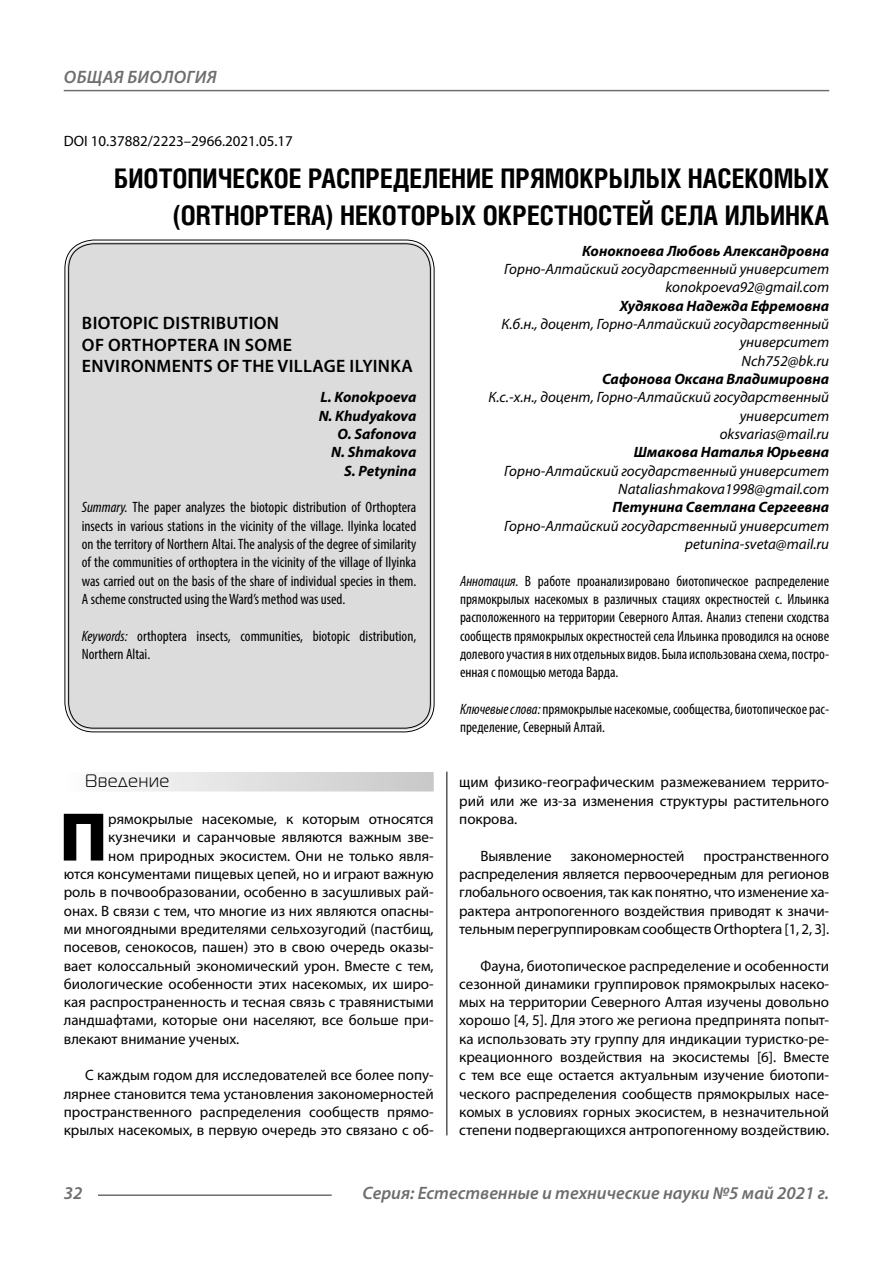
<style>
.page{position:relative;width:893px;height:1263px;background:#fff}
.page>*{position:absolute;margin:0;border:0;box-sizing:border-box;transform-origin:0 0}
.Bukvica{font:900 69.3px "Myriad Pro";color:#000}
.Header{font:700 27px/37.5px "Helios Cond C";color:#000;text-align:right}
.Header-eng{font:600 18px/21.6px "Myriad Pro";letter-spacing:.02em;color:#000}
.t1{font:italic 600 18px "Myriad Pro";color:#6e6e6e}
.t2{font:italic 600 18px "Myriad Pro";letter-spacing:.02em;color:#6e6e6e}
.Subheader{font:18px "Magistral C";letter-spacing:.05em;color:#000}
.Normal{font:15px/18.3px "Myriad Pro";color:#000;text-align:justify}
.Bukvica-2{font:15px "Myriad Pro";color:#000}
.Annotation-eng{font:condensed 15px/18.3px "Myriad Pro";color:#000;text-align:justify}
.Annotation-rus{font:condensed 15px/18.3px "Myriad Pro";color:#000;text-align:justify}
.Author-doc{font:italic 15px/18.3px "Myriad Pro";color:#000;text-align:right}
.Author{font:italic 700 15px "Myriad Pro";color:#000}
.Author-email{font:italic 15px "Myriad Pro";color:#000}
.Author-eng{font:italic 700 15px "Myriad Pro";color:#000}
.DOI{font:15px "Myriad Pro";color:#000}
.s1{font-style:italic}
</style>
<div class="page">
<hr style="left:446px;top:751px;width:1px;height:384px;background:#000">
<div style="left:64px;top:772px;width:370px;height:19px;background:linear-gradient(to right,#fcfcfc,#c8c8c8)"></div>
<div style="left:67px;top:242px;width:365px;height:488px;background:#dcdcdc;border-radius:27px"></div>
<hr style="left:98px;top:1194px;width:234px;height:2px;background:#6e6e6e">
<hr style="left:64px;top:90px;width:765px;height:1px;background:#6e6e6e">
<p class="t2" style="left:64px;top:66px;width:154px">ОБЩАЯ БИОЛОГИЯ</p>
<p class="DOI" style="left:64px;top:132px;width:231px">DOI 10.37882/2223–2966.2021.05.17</p>
<p class="Header" style="left:114px;top:159px;width:716px">БИОТОПИЧЕСКОЕ РАСПРЕДЕЛЕНИЕ ПРЯМОКРЫЛЫХ НАСЕКОМЫХ (ORTHOPTERA) НЕКОТОРЫХ ОКРЕСТНОСТЕЙ СЕЛА ИЛЬИНКА</p>
<p class="Author" style="left:582px;top:241px;width:249px">Конокпоева Любовь Александровна</p>
<p class="Author-doc" style="left:504px;top:260px;width:326px">Горно-Алтайский государственный университет</p>
<p class="Author-email" style="left:666px;top:278px;width:165px">konokpoeva92@gmail.com</p>
<p class="Author" style="left:620px;top:296px;width:211px">Худякова Надежда Ефремовна</p>
<p class="Author-doc" style="left:501px;top:315px;width:329px">К.б.н., доцент, Горно-Алтайский государственный университет</p>
<p class="Author-email" style="left:742px;top:351px;width:89px">Nch752@bk.ru</p>
<p class="Author" style="left:602px;top:369px;width:229px">Сафонова Оксана Владимировна</p>
<p class="Author-doc" style="left:488px;top:388px;width:342px">К.с.-х.н., доцент, Горно-Алтайский государственный университет</p>
<p class="Author-email" style="left:720px;top:425px;width:111px">oksvarias@mail.ru</p>
<p class="Author" style="left:634px;top:443px;width:197px">Шмакова Наталья Юрьевна</p>
<p class="Author-doc" style="left:504px;top:461px;width:326px">Горно-Алтайский государственный университет</p>
<p class="Author-email" style="left:618px;top:480px;width:213px">Nataliashmakova1998@gmail.com</p>
<p class="Author" style="left:612px;top:498px;width:218px">Петунина Светлана Сергеевна</p>
<p class="Author-doc" style="left:504px;top:516px;width:326px">Горно-Алтайский государственный университет</p>
<p class="Author-email" style="left:685px;top:535px;width:146px">petunina-sveta@mail.ru</p>
<p class="Annotation-rus" style="left:460px;top:571px;width:371px"><span class="s1">Аннотация.</span> В работе проанализировано биотопическое распределение прямокрылых насекомых в различных стациях окрестностей с. Ильинка расположенного на территории Северного Алтая. Анализ степени сходства сообществ прямокрылых окрестностей села Ильинка проводился на основе долевого участия в них отдельных видов. Была использована схема, постро&shy;енная с помощью метода Варда.</p>
<p class="Annotation-rus" style="left:460px;top:700px;width:371px"><span class="s1">Ключевые слова:</span> прямокрылые насекомые, сообщества, биотопическое рас&shy;пределение, Северный Алтай.</p>
<p class="Subheader" style="left:85px;top:771px;width:86px">Введение</p>
<p class="Bukvica" style="left:59px;top:791px;width:50px">П</p>
<p class="Bukvica-2" style="left:108px;top:810px;width:327px">рямокрылые насекомые, к которым относятся</p>
<p class="Header-eng" style="left:82px;top:312px;width:332px">BIOTOPIC DISTRIBUTION<br>OF ORTHOPTERA IN SOME<br>ENVIRONMENTS OF THE VILLAGE ILYINKA</p>
<p class="Author-eng" style="left:321px;top:388px;width:97px">L. Konokpoeva</p>
<p class="Author-eng" style="left:319px;top:406px;width:99px">N. Khudyakova</p>
<p class="Author-eng" style="left:337px;top:424px;width:80px">O. Safonova</p>
<p class="Author-eng" style="left:331px;top:443px;width:87px">N. Shmakova</p>
<p class="Author-eng" style="left:344px;top:461px;width:74px">S. Petynina</p>
<p class="Annotation-eng" style="left:82px;top:498px;width:336px"><span class="s1">Summary.</span> The paper analyzes the biotopic distribution of Orthoptera insects in various stations in the vicinity of the village. Ilyinka located on the territory of Northern Altai. The analysis of the degree of similarity of the communities of orthoptera in the vicinity of the village of Ilyinka was carried out on the basis of the share of individual species in them.<br>A scheme constructed using the Ward’s method was used.</p>
<p class="Annotation-eng" style="left:82px;top:626px;width:336px"><span class="s1">Keywords:</span> orthoptera insects, communities, biotopic distribution,<br>Northern Altai.</p>
<p class="Normal" style="left:459px;top:773px;width:371px">щим физико-географическим размежеванием террито&shy;рий или же из-за изменения структуры растительного покрова.</p>
<p class="Normal" style="left:480px;top:846px;width:73px">Выявление</p>
<p class="Normal" style="left:570px;top:846px;width:116px">закономерностей</p>
<p class="Bukvica-2" style="left:108px;top:828px;width:327px">кузнечики и саранчовые являются важным зве-</p>
<p class="Bukvica-2" style="left:108px;top:846px;width:327px">ном природных экосистем. Они не только явля-</p>
<p class="Bukvica-2" style="left:64px;top:864px;width:371px">ются консументами пищевых цепей, но и играют важную</p>
<p class="Bukvica-2" style="left:64px;top:883px;width:371px">роль в почвообразовании, особенно в засушливых рай-</p>
<p class="Bukvica-2" style="left:64px;top:901px;width:371px">онах. В связи с тем, что многие из них являются опасны-</p>
<p class="Bukvica-2" style="left:64px;top:919px;width:371px">ми многоядными вредителями сельхозугодий (пастбищ,</p>
<p class="Bukvica-2" style="left:64px;top:938px;width:371px">посевов, сенокосов, пашен) это в свою очередь оказы-</p>
<p class="Bukvica-2" style="left:64px;top:956px;width:371px">вает колоссальный экономический урон. Вместе с тем,</p>
<p class="Bukvica-2" style="left:64px;top:974px;width:371px">биологические особенности этих насекомых, их широ-</p>
<p class="Bukvica-2" style="left:64px;top:993px;width:371px">кая распространенность и тесная связь с травянистыми</p>
<p class="Bukvica-2" style="left:64px;top:1011px;width:371px">ландшафтами, которые они населяют, все больше при-</p>
<p class="Bukvica-2" style="left:64px;top:1029px;width:177px">влекают внимание ученых.</p>
<p class="Normal" style="left:64px;top:1066px;width:371px;text-indent:21px">С каждым годом для исследователей все более попу&shy;лярнее становится тема установления закономерностей пространственного распределения сообществ прямо&shy;крылых насекомых, в первую очередь это связано с об-</p>
<p class="Normal" style="left:459px;top:846px;width:371px;text-indent:244px">пространственного распределения является первоочередным для регионов глобального освоения, так как понятно, что изменение ха&shy;рактера антропогенного воздействия приводят к значи&shy;тельным перегруппировкам сообществ Orthoptera [1, 2, 3].</p>
<p class="Normal" style="left:459px;top:956px;width:371px;text-indent:21px">Фауна, биотопическое распределение и особенности сезонной динамики группировок прямокрылых насеко&shy;мых на территории Северного Алтая изучены довольно хорошо [4, 5]. Для этого же региона предпринята попыт&shy;ка использовать эту группу для индикации туристко-ре&shy;креационного воздействия на экосистемы [6]. Вместе с тем все еще остается актуальным изучение биотопи&shy;ческого распределения сообществ прямокрылых насе&shy;комых в условиях горных экосистем, в незначительной степени подвергающихся антропогенному воздействию.</p>
<p class="t1" style="left:64px;top:1182px;width:20px">32</p>
<p class="t1" style="left:363px;top:1182px;width:468px">Серия: Естественные и технические науки №5 май 2021 г.</p>
</div>
